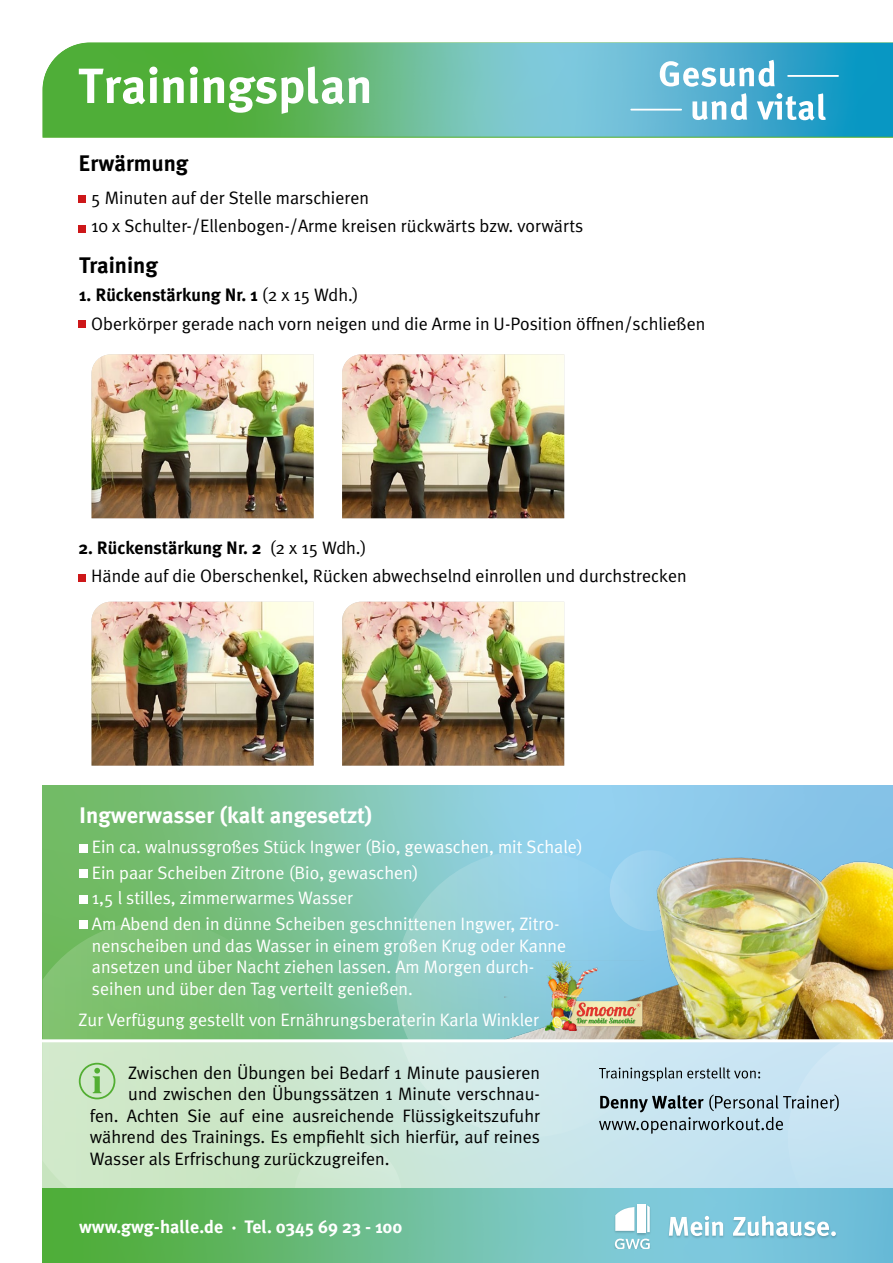
<style>
.page{position:relative;width:893px;height:1263px;background:#fff}
.page>*{position:absolute;margin:0;border:0;box-sizing:border-box;transform-origin:0 0}
.t1{font:700 22.5px "Meta Plus";color:#fff}
.t2{font:700 22.5px "Meta Plus";color:#000}
.t3{font:18px/28.5px "Meta Plus Normal";color:#000}
.t4{font:18px/25.7px "Meta Plus Normal";color:#fff}
.t5{font:700 18px "Meta Plus";color:#000}
.t6{font:700 18px "Meta Plus";color:#fff}
.s1{font-family:"Meta Plus Normal";font-weight:400}
</style>
<div class="page">
<svg style="left:43px;top:43px;width:850px;height:94px;background:#5ab5a1"></svg>
<svg style="left:79px;top:66px;width:290px;height:48px"></svg>
<img style="left:92px;top:354px;width:222px;height:164px">
<img style="left:92px;top:602px;width:222px;height:164px">
<img style="left:342px;top:354px;width:222px;height:164px">
<img style="left:342px;top:602px;width:222px;height:164px">
<div style="left:78px;top:574px;width:8px;height:7px;background:#cd1719"></div>
<div style="left:78px;top:320px;width:8px;height:8px;background:#cd1719"></div>
<div style="left:78px;top:195px;width:8px;height:8px;background:#cd1719"></div>
<div style="left:78px;top:225px;width:8px;height:8px;background:#cd1719"></div>
<svg style="left:296px;top:1042px;width:303px;height:146px;background:#cbe6db"></svg>
<div style="left:43px;top:1042px;width:253px;height:146px;background:#cde7c8"></div>
<div style="left:396px;top:871px;width:265px;height:266px;background:#d3ebec;border-radius:133px"></div>
<svg style="left:290px;top:1141px;width:116px;height:47px;background:#cee8d3"></svg>
<svg style="left:43px;top:786px;width:850px;height:253px;background:#7ec3a4"></svg>
<svg style="left:43px;top:920px;width:252px;height:119px;background:#79be72"></svg>
<svg style="left:396px;top:850px;width:109px;height:189px;background:#91cecd"></svg>
<svg style="left:43px;top:1188px;width:850px;height:74px;background:#68bb87"></svg>
<svg style="left:79px;top:1063px;width:36px;height:36px"></svg>
<svg style="left:599px;top:1042px;width:294px;height:207px;background:#aed5e3"></svg>
<svg style="left:660px;top:60px;width:115px;height:27px"></svg>
<svg style="left:692px;top:93px;width:55px;height:27px"></svg>
<svg style="left:757px;top:93px;width:69px;height:27px"></svg>
<hr style="left:630px;top:109px;width:52px;height:2px;background:#fff">
<hr style="left:787px;top:75px;width:52px;height:2px;background:#fff">
<div style="left:79px;top:844px;width:8px;height:9px;background:#fff"></div>
<div style="left:79px;top:869px;width:8px;height:8px;background:#fff"></div>
<div style="left:79px;top:895px;width:8px;height:9px;background:#fff"></div>
<div style="left:79px;top:920px;width:8px;height:9px;background:#fff"></div>
<img style="left:505px;top:832px;width:388px;height:207px">
<hr style="left:33px;top:1039px;width:860px;height:3px;background:#fff">
<img style="left:545px;top:961px;width:98px;height:70px">
<p class="t2" style="left:78px;top:150px;width:111px">Erwärmung</p>
<p class="t3" style="left:91px;top:183px;width:494px">5 Minuten auf der Stelle marschieren<br>10 x Schulter-/Ellenbogen-/Arme kreisen rückwärts bzw. vorwärts</p>
<p class="t2" style="left:79px;top:252px;width:80px">Training</p>
<p class="t5" style="left:79px;top:284px;width:281px">1. Rückenstärkung Nr. 1 <span class="s1">(2 x 15 Wdh.)</span></p>
<p class="t3" style="left:91px;top:309px;width:616px">Oberkörper gerade nach vorn neigen und die Arme in U-Position öffnen/schließen</p>
<p class="t5" style="left:78px;top:537px;width:290px">2. Rückenstärkung Nr. 2 <span class="s1">(2 x 15 Wdh.)</span></p>
<p class="t3" style="left:91px;top:561px;width:597px">Hände auf die Oberschenkel, Rücken abwechselnd einrollen und durchstrecken</p>
<p class="t1" style="left:79px;top:803px;width:295px">Ingwerwasser (kalt angesetzt)</p>
<p class="t4" style="left:92px;top:834px;width:492px">Ein ca. walnussgroßes Stück Ingwer (Bio, gewaschen, mit Schale)<br>Ein paar Scheiben Zitrone (Bio, gewaschen)<br>1,5 l stilles, zimmerwarmes Wasser<br>Am Abend den in dünne Scheiben geschnittenen Ingwer, Zitro-</p>
<p class="t4" style="left:92px;top:934px;width:476px;line-height:21.6px">nenscheiben und das Wasser in einem großen Krug oder Kanne ansetzen und über Nacht ziehen lassen. Am Morgen durch&shy;seihen und über den Tag verteilt genießen.</p>
<p class="t4" style="left:79px;top:1007px;width:462px">Zur Verfügung gestellt von Ernährungsberaterin Karla Winkler</p>
<p class="t3" style="left:128px;top:1058px;width:413px">Zwischen den Übungen bei Bedarf 1 Minute pausieren</p>
<p class="t3" style="left:128px;top:1079px;width:413px">und zwischen den Übungssätzen 1 Minute verschnau-</p>
<p class="t3" style="left:90px;top:1101px;width:452px">fen. Achten Sie auf eine ausreichende Flüssigkeitszufuhr</p>
<p class="t3" style="left:90px;top:1123px;width:452px">während des Trainings. Es empfiehlt sich hierfür, auf reines</p>
<p class="t3" style="left:90px;top:1144px;width:301px">Wasser als Erfrischung zurückzugreifen.</p>
<p class="t6" style="left:79px;top:1216px;width:325px">www.gwg-halle.de · Tel. 0345 69 23 - 100</p>
</div>
